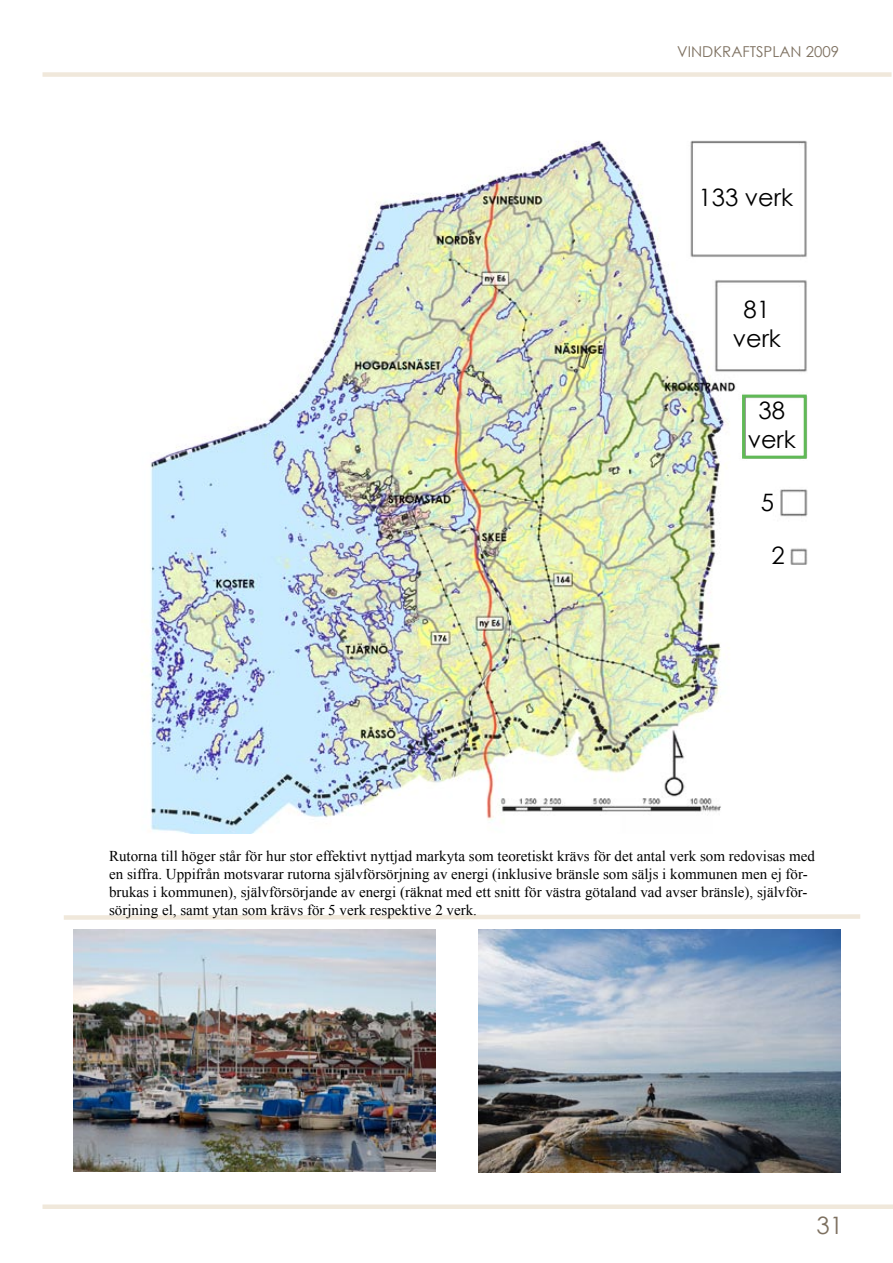
<style>
.page{position:relative;width:893px;height:1263px;background:#fff}
.page>*{position:absolute;margin:0;border:0;box-sizing:border-box;transform-origin:0 0}
.t1{font:24px/28.8px "Century Gothic";color:#000;text-align:center}
.t2{font:24px "Century Gothic";color:#7d7060}
.t3{font:15px/18px "Times New Roman";color:#000}
.t4{font:15px "Century Gothic";color:#7d7060}
</style>
<div class="page">
<div style="left:43px;top:72px;width:848px;height:5px;background:#f0e8db"></div>
<div style="left:43px;top:1204px;width:850px;height:5px;background:#f0e8db"></div>
<img style="left:142px;top:140px;width:666px;height:693px">
<img style="left:478px;top:930px;width:362px;height:242px">
<svg style="left:64px;top:914px;width:796px;height:6px"></svg>
<img style="left:73px;top:929px;width:362px;height:242px">
<div style="left:742px;top:395px;width:65px;height:64px;border:3px solid #60b956"></div>
<p class="t4" style="left:677px;top:41px;width:163px">VINDKRAFTSPLAN 2009</p>
<h1 class="t1" style="left:698px;top:183px;width:96px">133 verk</h1>
<h1 class="t1" style="left:733px;top:294px;width:50px">81 verk</h1>
<h1 class="t1" style="left:748px;top:396px;width:50px">38 verk</h1>
<h1 class="t1" style="left:761px;top:476px;width:25px;line-height:52.5px">5<br>2</h1>
<p class="t3" style="left:109px;top:847px;width:707px">Rutorna till höger står för hur stor effektivt nyttjad markyta som teoretiskt krävs för det antal verk som redovisas med en siffra. Uppifrån motsvarar rutorna självförsörjning av energi (inklusive bränsle som säljs i kommunen men ej för&shy;brukas i kommunen), självförsörjande av energi (räknat med ett snitt för västra götaland vad avser bränsle), självför&shy;sörjning el, samt ytan som krävs för 5 verk respektive 2 verk.</p>
<h1 class="t2" style="left:816px;top:1209px;width:28px">31</h1>
</div>
